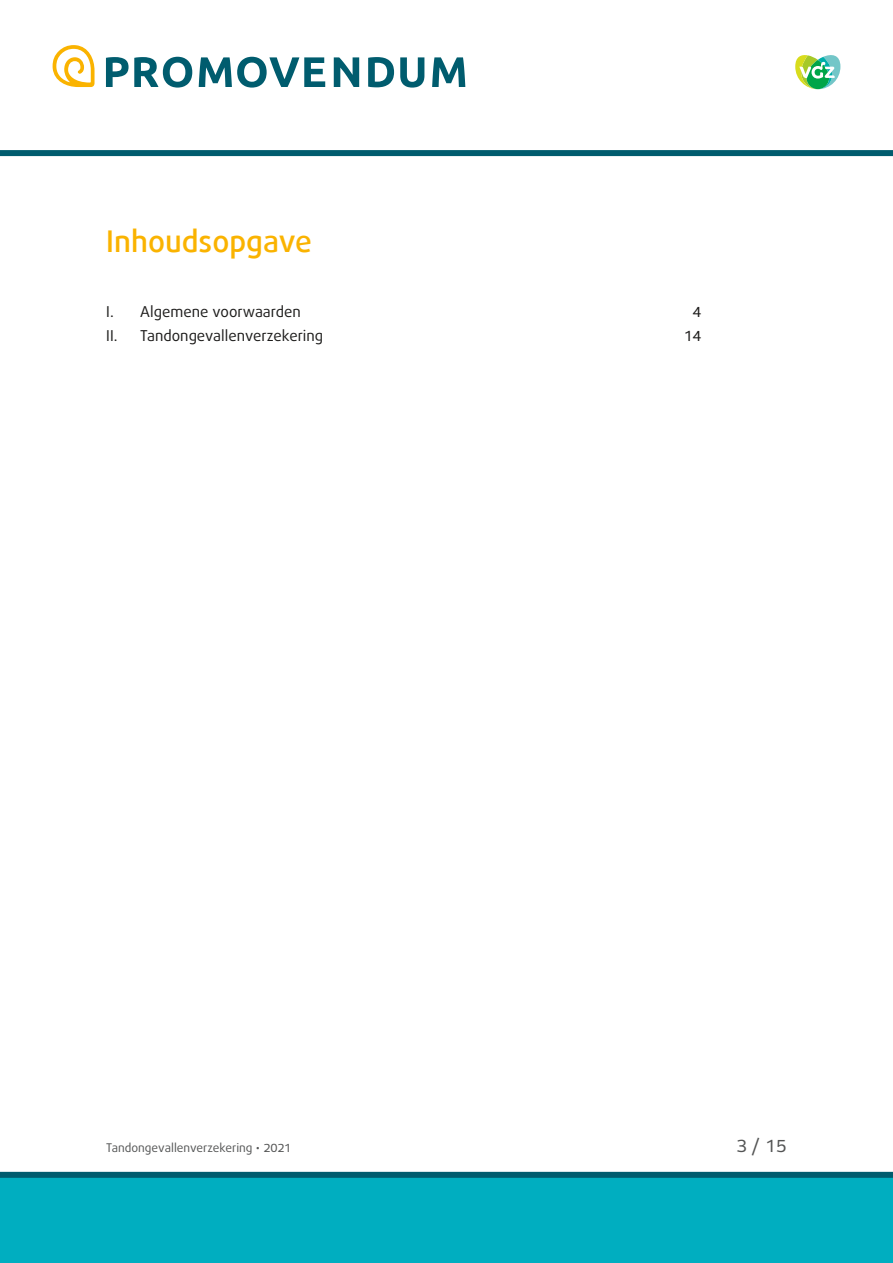
<style>
.page{position:relative;width:893px;height:1263px;background:#fff}
.page>*{position:absolute;margin:0;border:0;box-sizing:border-box;transform-origin:0 0}
.t1{font:500 30px "Bagus";color:#fab300}
.t2{font:18px "Bagus";color:#535454}
.t3{font:15px "Bagus";color:#1c1b1a}
.t4{font:12px "Bagus";color:#535454}
</style>
<div class="page">
<div style="left:0;top:150px;width:893px;height:6px;background:#005c6e"></div>
<svg style="left:53px;top:45px;width:42px;height:42px"></svg>
<svg style="left:106px;top:57px;width:86px;height:31px"></svg>
<svg style="left:199px;top:57px;width:126px;height:31px"></svg>
<svg style="left:334px;top:57px;width:25px;height:30px"></svg>
<svg style="left:368px;top:57px;width:26px;height:30px"></svg>
<svg style="left:400px;top:57px;width:24px;height:31px"></svg>
<svg style="left:432px;top:57px;width:33px;height:30px"></svg>
<svg style="left:795px;top:55px;width:45px;height:34px"></svg>
<div style="left:0;top:1178px;width:893px;height:85px;background:#00aec0"></div>
<div style="left:0;top:1172px;width:893px;height:6px;background:#005c6e"></div>
<h1 class="t1" style="left:106px;top:221px;width:207px">Inhoudsopgave</h1>
<p class="t3" style="left:106px;top:301px;width:196px">I. Algemene voorwaarden</p>
<p class="t3" style="left:693px;top:301px;width:11px">4</p>
<p class="t3" style="left:106px;top:326px;width:218px">II. Tandongevallenverzekering</p>
<p class="t3" style="left:684px;top:326px;width:20px">14</p>
<p class="t4" style="left:106px;top:1140px;width:186px">Tandongevallenverzekering • 2021</p>
<p class="t2" style="left:736px;top:1134px;width:52px">3 / 15</p>
</div>
